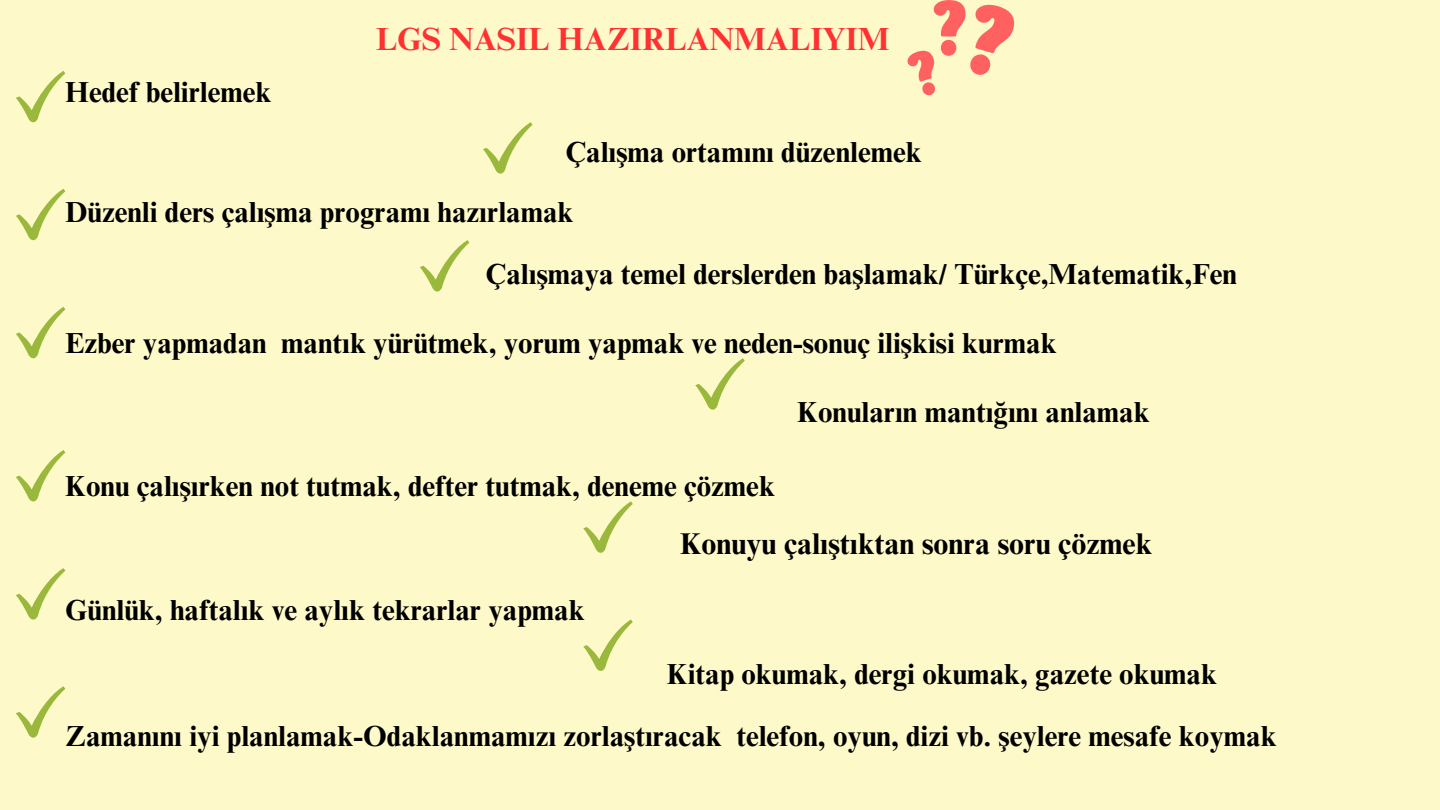
<style>
.page{position:relative;width:1440px;height:810px;background:#fdf9c9}
.page>*{position:absolute;margin:0;border:0;box-sizing:border-box;transform-origin:0 0}
.t1{font:700 32px "Times NRMT Pro";color:#ff3131}
.t2{font:700 30px "Times NRMT Pro";color:#000}
.t3{font:700 29px "Times NRMT Pro";color:#000}
</style>
<div class="page">
<svg style="left:907px;top:0;width:108px;height:96px"></svg>
<svg style="left:16px;top:71px;width:49px;height:51px"></svg>
<svg style="left:483px;top:122px;width:50px;height:52px"></svg>
<svg style="left:16px;top:189px;width:49px;height:51px"></svg>
<svg style="left:420px;top:240px;width:49px;height:52px"></svg>
<svg style="left:16px;top:307px;width:49px;height:51px"></svg>
<svg style="left:695px;top:358px;width:50px;height:52px"></svg>
<svg style="left:16px;top:450px;width:49px;height:51px"></svg>
<svg style="left:583px;top:501px;width:50px;height:52px"></svg>
<svg style="left:16px;top:568px;width:49px;height:52px"></svg>
<svg style="left:583px;top:619px;width:50px;height:52px"></svg>
<svg style="left:16px;top:686px;width:49px;height:52px"></svg>
<p class="t3" style="left:65px;top:81px;width:208px">Hedef belirlemek</p>
<p class="t1" style="left:376px;top:27px;width:515px">LGS NASIL HAZIRLANMALIYIM</p>
<p class="t3" style="left:565px;top:141px;width:358px">Çalışma ortamını düzenlemek</p>
<p class="t3" style="left:65px;top:201px;width:510px">Düzenli ders çalışma programı hazırlamak</p>
<p class="t3" style="left:486px;top:263px;width:753px">Çalışmaya temel derslerden başlamak/ Türkçe,Matematik,Fen</p>
<p class="t3" style="left:65px;top:332px;width:993px">Ezber yapmadan mantık yürütmek, yorum yapmak ve neden-sonuç ilişkisi kurmak</p>
<p class="t3" style="left:797px;top:401px;width:354px">Konuların mantığını anlamak</p>
<p class="t3" style="left:65px;top:475px;width:711px">Konu çalışırken not tutmak, defter tutmak, deneme çözmek</p>
<p class="t2" style="left:680px;top:533px;width:474px">Konuyu çalıştıktan sonra soru çözmek</p>
<p class="t3" style="left:65px;top:599px;width:521px">Günlük, haftalık ve aylık tekrarlar yapmak</p>
<p class="t3" style="left:667px;top:663px;width:552px">Kitap okumak, dergi okumak, gazete okumak</p>
<p class="t3" style="left:65px;top:725px;width:1213px">Zamanını iyi planlamak-Odaklanmamızı zorlaştıracak telefon, oyun, dizi vb. şeylere mesafe koymak</p>
</div>
